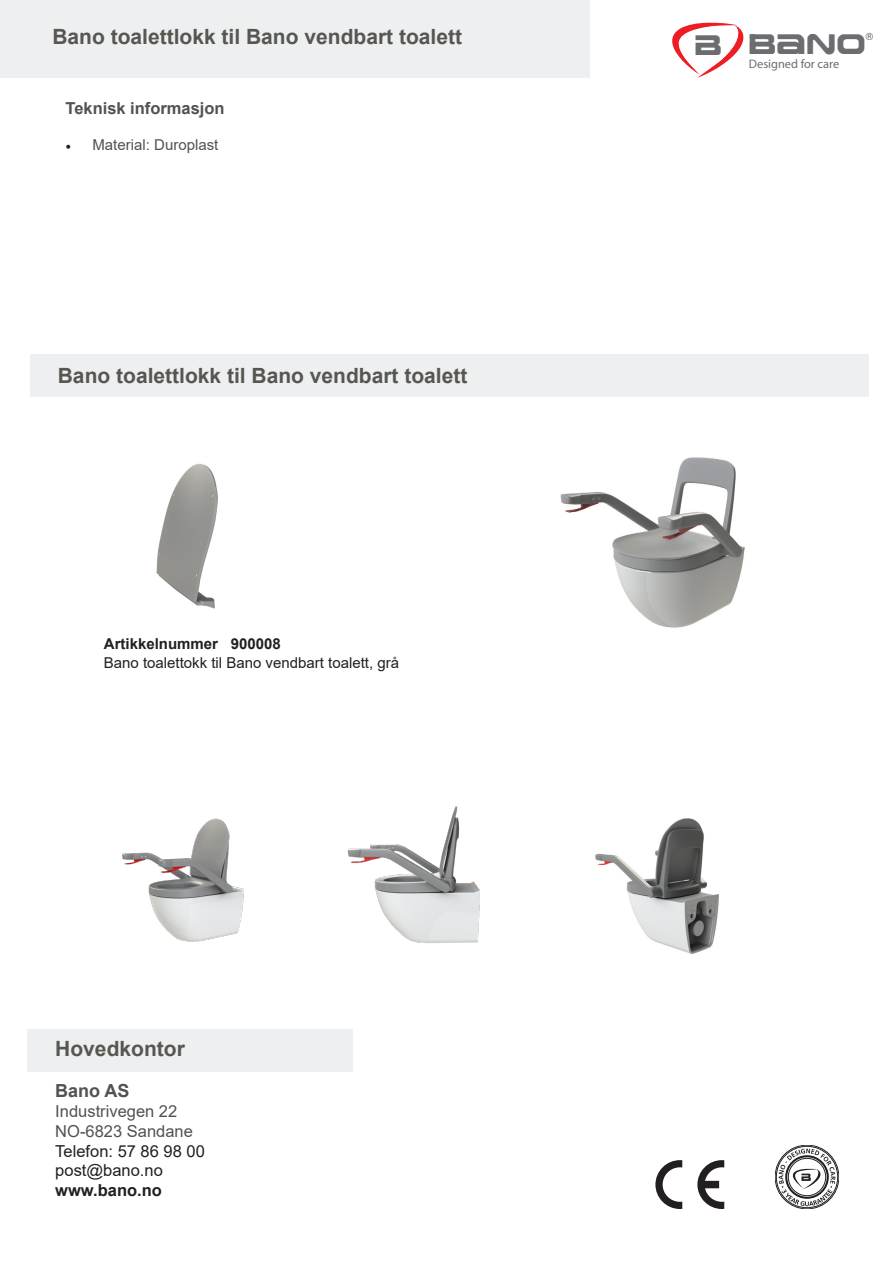
<style>
.page{position:relative;width:893px;height:1263px;background:#fff}
.page>*{position:absolute;margin:0;border:0;box-sizing:border-box;transform-origin:0 0}
.t1{font:28.05px "Earth Normal";color:#6c6d70}
.t2{font:700 21px "Arial";color:#575751}
.t3{font:700 18px "Arial";color:#525251}
.t4{font:16.5px "Arial";color:#525251}
.t5{font:16.5px "Arial";color:#231f20}
.t6{font:700 16.5px "Arial";color:#525251}
.t7{font:700 16.5px "Arial";color:#231f20}
.t8{font:15px "Arial";color:#231f20}
.t9{font:700 15px "Arial";color:#231f20}
.t10{font:15px "Arial";color:#525251}
.t11{font:12.3px "Myriad Pro";color:#6c6d70}
.t12{font:9.9px "Helvetica";color:#57585a}
.s1{font-family:"Minion Pro";color:#231f20}
</style>
<div class="page">
<div style="left:0;top:0;width:589px;height:78px;background:#edeff0"></div>
<svg style="left:672px;top:23px;width:72px;height:55px"></svg>
<div style="left:30px;top:354px;width:838px;height:43px;background:#edeff0"></div>
<svg style="left:655px;top:1160px;width:27px;height:49px"></svg>
<svg style="left:697px;top:1160px;width:27px;height:49px"></svg>
<div style="left:776px;top:1146px;width:62px;height:62px;border:1px solid #231f20;border-radius:50%"></div>
<svg style="left:779px;top:1148px;width:56px;height:58px"></svg>
<img style="left:156px;top:463px;width:62px;height:146px">
<img style="left:122px;top:818px;width:122px;height:124px">
<img style="left:347px;top:806px;width:133px;height:137px">
<img style="left:595px;top:818px;width:124px;height:136px">
<img style="left:560px;top:457px;width:185px;height:171px">
<div style="left:27px;top:1029px;width:326px;height:43px;background:#edeff0"></div>
<p class="t2" style="left:52px;top:21px;width:411px">Bano toalettlokk til Bano vendbart toalett</p>
<p class="t6" style="left:65px;top:97px;width:161px">Teknisk informasjon</p>
<p class="t10" style="left:65px;top:134px;width:154px"><span class="s1">•</span> Material: Duroplast</p>
<p class="t2" style="left:58px;top:360px;width:411px">Bano toalettlokk til Bano vendbart toalett</p>
<p class="t9" style="left:104px;top:633px;width:116px">Artikkelnummer</p>
<p class="t9" style="left:231px;top:633px;width:52px">900008</p>
<p class="t8" style="left:104px;top:653px;width:297px">Bano toalettokk til Bano vendbart toalett, grå</p>
<p class="t2" style="left:55px;top:1033px;width:131px">Hovedkontor</p>
<p class="t3" style="left:55px;top:1078px;width:76px">Bano AS</p>
<p class="t4" style="left:55px;top:1100px;width:123px">Industrivegen 22</p>
<p class="t4" style="left:55px;top:1119px;width:139px">NO-6823 Sandane</p>
<p class="t5" style="left:55px;top:1139px;width:151px">Telefon: 57 86 98 00</p>
<p class="t5" style="left:55px;top:1159px;width:109px">post@bano.no</p>
<p class="t7" style="left:55px;top:1179px;width:108px">www.bano.no</p>
<h1 class="t1" style="left:694px;top:25px;width:173px">B iBANO</h1>
<p class="t12" style="left:866px;top:29px;width:9px">®</p>
<p class="t11" style="left:749px;top:57px;width:92px">Designed for care</p>
</div>
